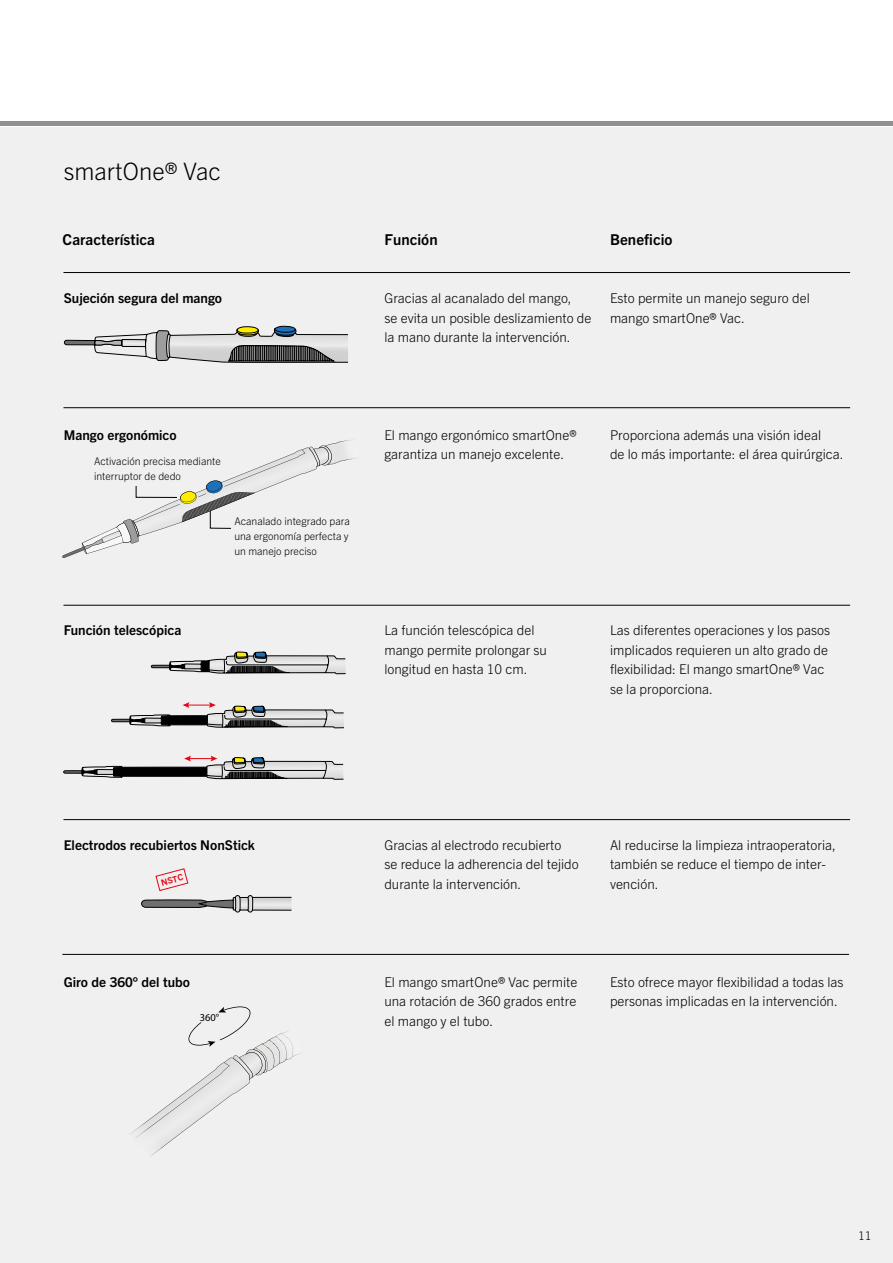
<style>
.page{position:relative;width:893px;height:1263px;background:#fff}
.page>*{position:absolute;margin:0;border:0;box-sizing:border-box;transform-origin:0 0}
.t1{font:300 24px "Trade Gothic Next LT Pro";color:#000}
.t2{font:700 15px "Trade Gothic Next LT Pro";letter-spacing:.005em;color:#000}
.t3{font:300 13.5px/19.5px "Trade Gothic Next LT Pro";color:#000}
.t4{font:700 13.5px "Trade Gothic Next LT Pro";color:#000}
.t5{font:300 12px "Trade Gothic Next LT Pro";color:#000}
.t6{font:300 10.5px/15px "Trade Gothic Next LT Pro";color:#000}
.t7{font:10.5px "Myriad Pro";color:#000}
.t8{font:700 8.7px "Trade Gothic Next LT Pro";color:#e30613}
</style>
<div class="page">
<div style="left:0;top:128px;width:893px;height:1135px;background:#f0f0f0"></div>
<svg style="left:111px;top:651px;width:235px;height:78px"></svg>
<svg style="left:63px;top:756px;width:281px;height:24px"></svg>
<svg style="left:64px;top:326px;width:284px;height:37px"></svg>
<svg style="left:129px;top:1006px;width:172px;height:151px"></svg>
<svg style="left:141px;top:868px;width:151px;height:45px"></svg>
<svg style="left:62px;top:440px;width:293px;height:118px"></svg>
<hr style="left:63px;top:272px;width:787px;height:1px;background:#000">
<hr style="left:63px;top:407px;width:787px;height:1px;background:#000">
<hr style="left:63px;top:605px;width:787px;height:1px;background:#000">
<hr style="left:63px;top:819px;width:787px;height:1px;background:#000">
<hr style="left:62px;top:954px;width:787px;height:1px;background:#000">
<hr style="left:0;top:121px;width:893px;height:4px;background:#909090">
<h1 class="t1" style="left:64px;top:155px;width:158px">smartOne® Vac</h1>
<p class="t2" style="left:63px;top:229px;width:94px">Característica</p>
<p class="t2" style="left:384px;top:229px;width:55px">Función</p>
<p class="t2" style="left:610px;top:229px;width:64px">Beneficio</p>
<p class="t4" style="left:64px;top:289px;width:160px">Sujeción segura del mango</p>
<p class="t3" style="left:384px;top:288px;width:209px">Gracias al acanalado del mango,<br>se evita un posible deslizamiento de la mano durante la intervención.</p>
<p class="t3" style="left:610px;top:288px;width:201px">Esto permite un manejo seguro del mango smartOne® Vac.</p>
<p class="t4" style="left:64px;top:426px;width:114px">Mango ergonómico</p>
<p class="t6" style="left:94px;top:453px;width:128px">Activación precisa mediante interruptor de dedo</p>
<p class="t3" style="left:384px;top:424px;width:194px">El mango ergonómico smartOne® garantiza un manejo excelente.</p>
<p class="t3" style="left:610px;top:424px;width:235px">Proporciona además una visión ideal<br>de lo más importante: el área quirúrgica.</p>
<p class="t6" style="left:234px;top:513px;width:117px;text-align:justify">Acanalado integrado para una ergonomía perfecta y un manejo preciso</p>
<p class="t4" style="left:64px;top:621px;width:119px">Función telescópica</p>
<p class="t3" style="left:384px;top:620px;width:164px">La función telescópica del mango permite prolongar su longitud en hasta 10 cm.</p>
<p class="t3" style="left:610px;top:620px;width:222px">Las diferentes operaciones y los pasos implicados requieren un alto grado de flexibilidad: El mango smartOne® Vac se la proporciona.</p>
<p class="t4" style="left:64px;top:836px;width:193px">Electrodos recubiertos NonStick</p>
<p class="t8" style="left:160px;top:877px;width:24px;rotate:-15deg">NSTC</p>
<p class="t4" style="left:64px;top:972px;width:128px">Giro de 360° del tubo</p>
<p class="t7" style="left:200px;top:1011px;width:21px">360°</p>
<p class="t3" style="left:384px;top:834px;width:196px">Gracias al electrodo recubierto<br>se reduce la adherencia del tejido durante la intervención.</p>
<p class="t3" style="left:610px;top:834px;width:227px">Al reducirse la limpieza intraoperatoria, también se reduce el tiempo de inter&shy;vención.</p>
<p class="t3" style="left:384px;top:971px;width:194px;text-align:justify">El mango smartOne® Vac permite una rotación de 360 grados entre el mango y el tubo.</p>
<p class="t3" style="left:610px;top:971px;width:235px">Esto ofrece mayor flexibilidad a todas las personas implicadas en la intervención.</p>
<p class="t5" style="left:858px;top:1227px;width:15px">11</p>
</div>
